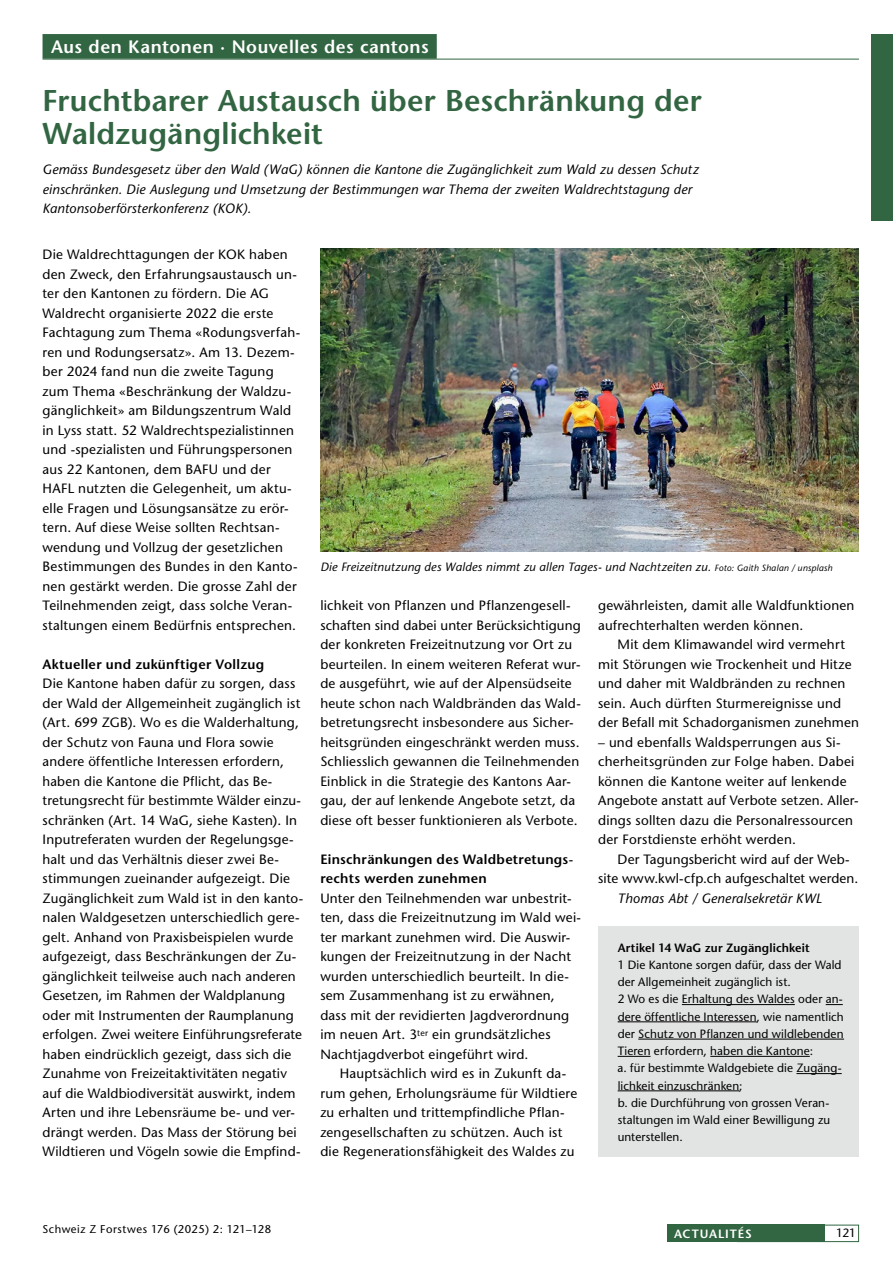
<style>
.page{position:relative;width:893px;height:1263px;background:#fff}
.page>*{position:absolute;margin:0;border:0;box-sizing:border-box;transform-origin:0 0}
.t1{font:600 30px/33px "Stone Sans Std";letter-spacing:.005em;color:#326541}
.t2{font:600 18px "Stone Sans Std";letter-spacing:.03em;color:#fff}
.t3{font:500 13.5px/19.5px "Stone Sans Std";letter-spacing:.015em;color:#000}
.t4{font:italic 500 13.5px/19.5px "Stone Sans Std";letter-spacing:.01em;color:#000}
.t5{font:600 13.5px/19.5px "Stone Sans Std";letter-spacing:.02em;color:#000}
.t6{font:500 12px/17.2px "Stone Sans Std";letter-spacing:.01em;color:#000}
.t7{font:italic 500 12px "Stone Sans Std";letter-spacing:.015em;color:#000}
.t8{font:600 12px "Stone Sans Std";letter-spacing:.015em;color:#000}
.t9{font:600 12px "Stone Sans Std";letter-spacing:.075em;color:#fff}
.t10{font:500 11.25px "Stone Sans Std";letter-spacing:.04em;color:#000}
.s1{font-size:9px}
</style>
<div class="page">
<div style="left:872px;top:34px;width:21px;height:186px;background:#326541"></div>
<div style="left:737px;top:1225px;width:122px;height:17px;border:1px solid #326541"></div>
<div style="left:668px;top:1225px;width:157px;height:17px;background:#326541"></div>
<div style="left:43px;top:34px;width:394px;height:25px;background:#326541"></div>
<hr style="left:43px;top:59px;width:816px;height:1px;background:#326541">
<img style="left:320px;top:248px;width:539px;height:304px">
<div style="left:598px;top:926px;width:261px;height:230px;background:#e2e3e3"></div>
<hr style="left:682px;top:1004px;width:113px;height:1px;background:#000">
<svg style="left:826px;top:1004px;width:17px;height:1px"></svg>
<hr style="left:618px;top:1021px;width:139px;height:1px;background:#000">
<hr style="left:638px;top:1039px;width:206px;height:1px;background:#000">
<hr style="left:618px;top:1056px;width:33px;height:1px;background:#000">
<hr style="left:710px;top:1056px;width:100px;height:1px;background:#000">
<hr style="left:796px;top:1073px;width:46px;height:1px;background:#000">
<hr style="left:618px;top:1090px;width:121px;height:1px;background:#000">
<h2 class="t2" style="left:51px;top:36px;width:379px">Aus den Kantonen · Nouvelles des cantons</h2>
<h1 class="t1" style="left:43px;top:84px;width:661px">Fruchtbarer Austausch über Beschränkung der<br>Waldzugänglichkeit</h1>
<p class="t4" style="left:43px;top:160px;width:658px">Gemäss Bundesgesetz über den Wald (WaG) können die Kantone die Zugänglichkeit zum Wald zu dessen Schutz einschränken. Die Auslegung und Umsetzung der Bestimmungen war Thema der zweiten Waldrechtstagung der<br>Kantonsoberförsterkonferenz (KOK).</p>
<p class="t3" style="left:43px;top:245px;width:259px">Die Waldrechttagungen der KOK haben den Zweck, den Erfahrungsaustausch un&shy;ter den Kantonen zu fördern. Die AG Waldrecht organisierte 2022 die erste Fachtagung zum Thema «Rodungsverfah&shy;ren und Rodungsersatz». Am 13. Dezem&shy;ber 2024 fand nun die zweite Tagung zum Thema «Beschränkung der Waldzu&shy;gänglichkeit» am Bildungszentrum Wald in Lyss statt. 52 Waldrechtspezialistinnen und -spezialisten und Führungspersonen aus 22 Kantonen, dem BAFU und der HAFL nutzten die Gelegenheit, um aktu&shy;elle Fragen und Lösungsansätze zu erör&shy;tern. Auf diese Weise sollten Rechtsan&shy;wendung und Vollzug der gesetzlichen Bestimmungen des Bundes in den Kanto&shy;nen gestärkt werden. Die grosse Zahl der Teilnehmenden zeigt, dass solche Veran&shy;staltungen einem Bedürfnis entsprechen.</p>
<p class="t5" style="left:43px;top:654px;width:223px">Aktueller und zukünftiger Vollzug</p>
<p class="t3" style="left:43px;top:674px;width:262px">Die Kantone haben dafür zu sorgen, dass der Wald der Allgemeinheit zugänglich ist (Art. 699 ZGB). Wo es die Walderhaltung, der Schutz von Fauna und Flora sowie andere öffentliche Interessen erfordern, haben die Kantone die Pflicht, das Be&shy;tretungsrecht für bestimmte Wälder einzu&shy;schränken (Art. 14 WaG, siehe Kasten). In Inputreferaten wurden der Regelungsge&shy;halt und das Verhältnis dieser zwei Be&shy;stimmungen zueinander aufgezeigt. Die Zugänglichkeit zum Wald ist in den kanto&shy;nalen Waldgesetzen unterschiedlich gere&shy;gelt. Anhand von Praxisbeispielen wurde aufgezeigt, dass Beschränkungen der Zu&shy;gänglichkeit teilweise auch nach anderen Gesetzen, im Rahmen der Waldplanung oder mit Instrumenten der Raumplanung erfolgen. Zwei weitere Einführungsreferate haben eindrücklich gezeigt, dass sich die Zunahme von Freizeitaktivitäten negativ auf die Waldbiodiversität auswirkt, indem Arten und ihre Lebensräume be- und ver&shy;drängt werden. Das Mass der Störung bei Wildtieren und Vögeln sowie die Empfind-</p>
<p class="t7" style="left:320px;top:560px;width:514px">Die Freizeitnutzung des Waldes nimmt zu allen Tages- und Nachtzeiten zu. <span class="s1">Foto: Gaith Shalan / unsplash</span></p>
<p class="t3" style="left:320px;top:596px;width:262px">lichkeit von Pflanzen und Pflanzengesell&shy;schaften sind dabei unter Berücksichtigung der konkreten Freizeitnutzung vor Ort zu beurteilen. In einem weiteren Referat wur&shy;de ausgeführt, wie auf der Alpensüdseite heute schon nach Waldbränden das Wald&shy;betretungsrecht insbesondere aus Sicher&shy;heitsgründen eingeschränkt werden muss.<br>Schliesslich gewannen die Teilnehmenden Einblick in die Strategie des Kantons Aar&shy;gau, der auf lenkende Angebote setzt, da diese oft besser funktionieren als Verbote.</p>
<p class="t5" style="left:320px;top:849px;width:254px">Einschränkungen des Waldbetretungs&shy;rechts werden zunehmen</p>
<p class="t3" style="left:320px;top:888px;width:262px">Unter den Teilnehmenden war unbestrit&shy;ten, dass die Freizeitnutzung im Wald wei&shy;ter markant zunehmen wird. Die Auswir&shy;kungen der Freizeitnutzung in der Nacht wurden unterschiedlich beurteilt. In die&shy;sem Zusammenhang ist zu erwähnen, dass mit der revidierten Jagdverordnung im neuen Art. 3<sup>ter</sup> ein grundsätzliches Nachtjagdverbot eingeführt wird.</p>
<p class="t3" style="left:320px;top:1064px;width:258px;text-indent:20px">Hauptsächlich wird es in Zukunft da&shy;rum gehen, Erholungsräume für Wildtiere zu erhalten und trittempfindliche Pflan&shy;zengesellschaften zu schützen. Auch ist die Regenerationsfähigkeit des Waldes zu</p>
<p class="t3" style="left:598px;top:596px;width:258px">gewährleisten, damit alle Waldfunktionen aufrechterhalten werden können.</p>
<p class="t3" style="left:598px;top:635px;width:262px;text-indent:19px">Mit dem Klimawandel wird vermehrt mit Störungen wie Trockenheit und Hitze und daher mit Waldbränden zu rechnen sein. Auch dürften Sturmereignisse und der Befall mit Schadorganismen zunehmen</p>
<p class="t3" style="left:598px;top:732px;width:262px">– und ebenfalls Waldsperrungen aus Si&shy;cherheitsgründen zur Folge haben. Dabei können die Kantone weiter auf lenkende Angebote anstatt auf Verbote setzen. Aller&shy;dings sollten dazu die Personalressourcen der Forstdienste erhöht werden.</p>
<p class="t3" style="left:598px;top:849px;width:262px;text-indent:19px">Der Tagungsbericht wird auf der Web&shy;site www.kwl-cfp.ch aufgeschaltet werden.</p>
<p class="t4" style="left:618px;top:888px;width:206px">Thomas Abt / Generalsekretär KWL</p>
<p class="t8" style="left:618px;top:940px;width:194px">Artikel 14 WaG zur Zugänglichkeit</p>
<p class="t6" style="left:618px;top:956px;width:228px">1 Die Kantone sorgen dafür, dass der Wald der Allgemeinheit zugänglich ist.<br>2 Wo es die Erhaltung des Waldes oder an&shy;dere öffentliche Interessen, wie namentlich der Schutz von Pflanzen und wildlebenden Tieren erfordern, haben die Kantone:<br>a. für bestimmte Waldgebiete die Zugäng&shy;lichkeit einzuschränken;<br>b. die Durchführung von grossen Veran&shy;staltungen im Wald einer Bewilligung zu unterstellen.</p>
<p class="t10" style="left:43px;top:1222px;width:230px">Schweiz Z Forstwes 176 (2025) 2: 121–128</p>
<p class="t9" style="left:674px;top:1226px;width:79px">ACTUALITÉS</p>
<p class="t6" style="left:836px;top:1224px;width:21px">121</p>
</div>
